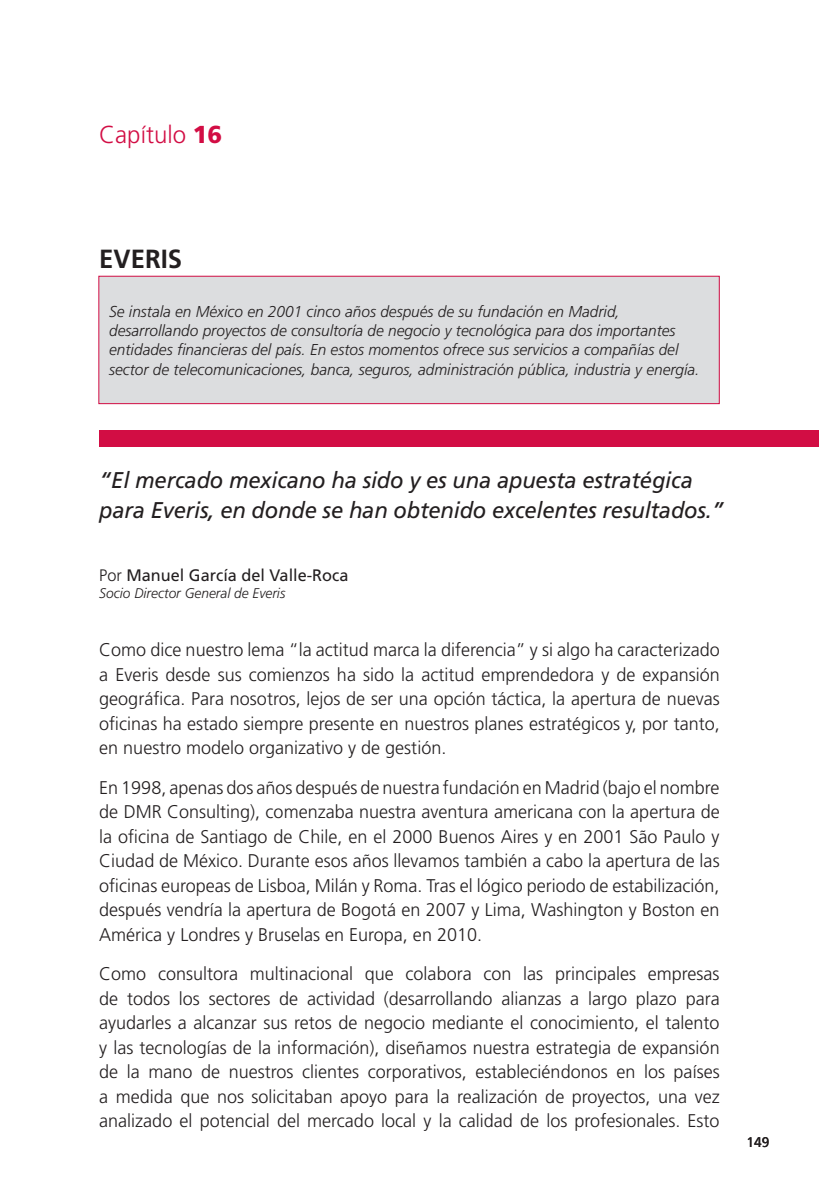
<style>
.page{position:relative;width:819px;height:1191px;background:#fff}
.page>*{position:absolute;margin:0;border:0;box-sizing:border-box;transform-origin:0 0}
.t1{font:700 26.25px "Frutiger LT";color:#231f20}
.t2{font:300 24.5px "Frutiger LT";color:#d20d44}
.t3{font:italic 22.75px/29.8px "Frutiger LT";letter-spacing:-.01em;color:#231f20}
.t4{font:300 18.38px/24.5px "Frutiger LT";color:#231f20;text-align:justify}
.t5{font:16.62px "Frutiger LT";color:#231f20}
.t6{font:italic 300 15.75px/19.2px "Frutiger LT";color:#231f20}
.t7{font:italic 300 14px "Frutiger LT";color:#231f20}
.t8{font:14px "Frutiger LT";color:#231f20}
.s1{font-weight:900}
.s2{font-weight:300}
</style>
<div class="page">
<div style="left:99px;top:430px;width:720px;height:16px;background:#d20d44"></div>
<div style="left:99px;top:276px;width:620px;height:127px;background:#dcdddf"></div>
<div style="left:98px;top:276px;width:621px;height:128px;border:1px solid #d20d44"></div>
<h2 class="t2" style="left:99px;top:121px;width:124px">Capítulo <span class="s1">16</span></h2>
<h1 class="t1" style="left:99px;top:243px;width:84px">EVERIS</h1>
<p class="t6" style="left:109px;top:302px;width:592px">Se instala en México en 2001 cinco años después de su fundación en Madrid, desarrollando proyectos de consultoría de negocio y tecnológica para dos importantes entidades financieras del país. En estos momentos ofrece sus servicios a compañías del sector de telecomunicaciones, banca, seguros, administración pública, industria y energía.</p>
<p class="t3" style="left:99px;top:465px;width:626px">“El mercado mexicano ha sido y es una apuesta estratégica para Everis, en donde se han obtenido excelentes resultados.”</p>
<p class="t5" style="left:99px;top:565px;width:251px"><span class="s2">Por</span> Manuel García del Valle-Roca</p>
<p class="t7" style="left:99px;top:585px;width:187px">Socio Director General de Everis</p>
<p class="t4" style="left:99px;top:638px;width:622px">Como dice nuestro lema “la actitud marca la diferencia” y si algo ha caracterizado a Everis desde sus comienzos ha sido la actitud emprendedora y de expansión geográfica. Para nosotros, lejos de ser una opción táctica, la apertura de nuevas oficinas ha estado siempre presente en nuestros planes estratégicos y, por tanto, en nuestro modelo organizativo y de gestión.</p>
<p class="t4" style="left:99px;top:775px;width:622px">En 1998, apenas dos años después de nuestra fundación en Madrid (bajo el nombre de DMR Consulting), comenzaba nuestra aventura americana con la apertura de la oficina de Santiago de Chile, en el 2000 Buenos Aires y en 2001 São Paulo y Ciudad de México. Durante esos años llevamos también a cabo la apertura de las oficinas europeas de Lisboa, Milán y Roma. Tras el lógico periodo de estabilización, después vendría la apertura de Bogotá en 2007 y Lima, Washington y Boston en América y Londres y Bruselas en Europa, en 2010.</p>
<p class="t4" style="left:99px;top:962px;width:622px">Como consultora multinacional que colabora con las principales empresas de todos los sectores de actividad (desarrollando alianzas a largo plazo para ayudarles a alcanzar sus retos de negocio mediante el conocimiento, el talento y las tecnologías de la información), diseñamos nuestra estrategia de expansión de la mano de nuestros clientes corporativos, estableciéndonos en los países a medida que nos solicitaban apoyo para la realización de proyectos, una vez analizado el potencial del mercado local y la calidad de los profesionales. Esto</p>
<p class="t8" style="left:746px;top:1133px;width:24px">149</p>
</div>
